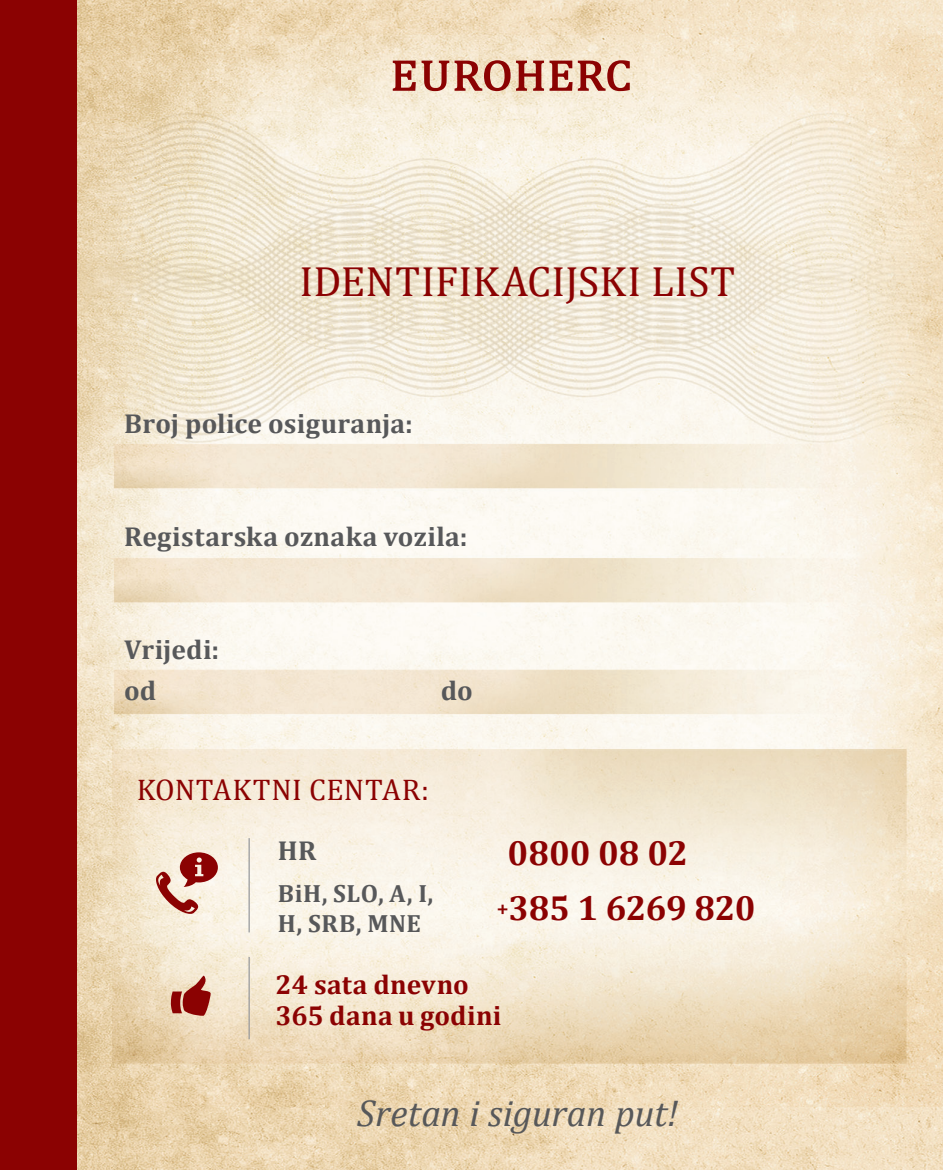
<style>
.page{position:relative;width:943px;height:1170px;background:#fff}
.page>*{position:absolute;margin:0;border:0;box-sizing:border-box;transform-origin:0 0}
.t1{font:42.5px "Cambria";letter-spacing:.005em;color:#8b0202}
.t2{font:italic 37.5px "Cambria";letter-spacing:-.01em;color:#57585a}
.t3{font:700 35px/54.2px "Cambria";letter-spacing:-.01em;color:#8b0202}
.t4{font:30px "Cambria";letter-spacing:.01em;color:#8b0202}
.t5{font:700 27.5px/40.5px "Cambria";letter-spacing:.01em;color:#57585a}
.t6{font:700 27.5px/30.8px "Cambria";letter-spacing:.01em;color:#8b0202}
.t7{font:700 25px/30.5px "Cambria";letter-spacing:.02em;color:#57585a}
.s1{font-size:20px}
</style>
<div class="page">
<img style="left:77px;top:0;width:866px;height:1169px">
<svg style="left:154px;top:852px;width:64px;height:63px;background:#d29d92"></svg>
<hr style="left:248px;top:838px;width:2px;height:94px;background:#97999c">
<hr style="left:248px;top:956px;width:2px;height:83px;background:#97999c">
<svg style="left:171px;top:975px;width:40px;height:40px;background:#b86459"></svg>
<div style="left:0;top:0;width:77px;height:1169px;background:#8b0202"></div>
<svg style="left:393px;top:60px;width:117px;height:31px;background:#c78677"></svg>
<svg style="left:516px;top:61px;width:56px;height:30px;background:#c27b6e"></svg>
<svg style="left:578px;top:60px;width:51px;height:31px;background:#c68375"></svg>
<h1 class="t1" style="left:300px;top:256px;width:437px">IDENTIFIKACIJSKI LIST</h1>
<p class="t5" style="left:124px;top:402px;width:290px">Broj police osiguranja:</p>
<p class="t5" style="left:124px;top:515px;width:345px">Registarska oznaka vozila:</p>
<p class="t5" style="left:124px;top:628px;width:97px">Vrijedi: od</p>
<p class="t5" style="left:441px;top:669px;width:33px">do</p>
<p class="t4" style="left:137px;top:772px;width:294px">KONTAKTNI CENTAR:</p>
<p class="t5" style="left:278px;top:829px;width:40px">HR</p>
<p class="t7" style="left:278px;top:877px;width:157px">BiH, SLO, A, I,<br>H, SRB, MNE</p>
<p class="t3" style="left:496px;top:825px;width:260px;text-indent:11px">0800 08 02 <span class="s1">+</span>385 1 6269 820</p>
<p class="t6" style="left:275px;top:968px;width:227px">24 sata dnevno<br>365 dana u godini</p>
<h2 class="t2" style="left:357px;top:1086px;width:322px">Sretan i siguran put!</h2>
</div>
